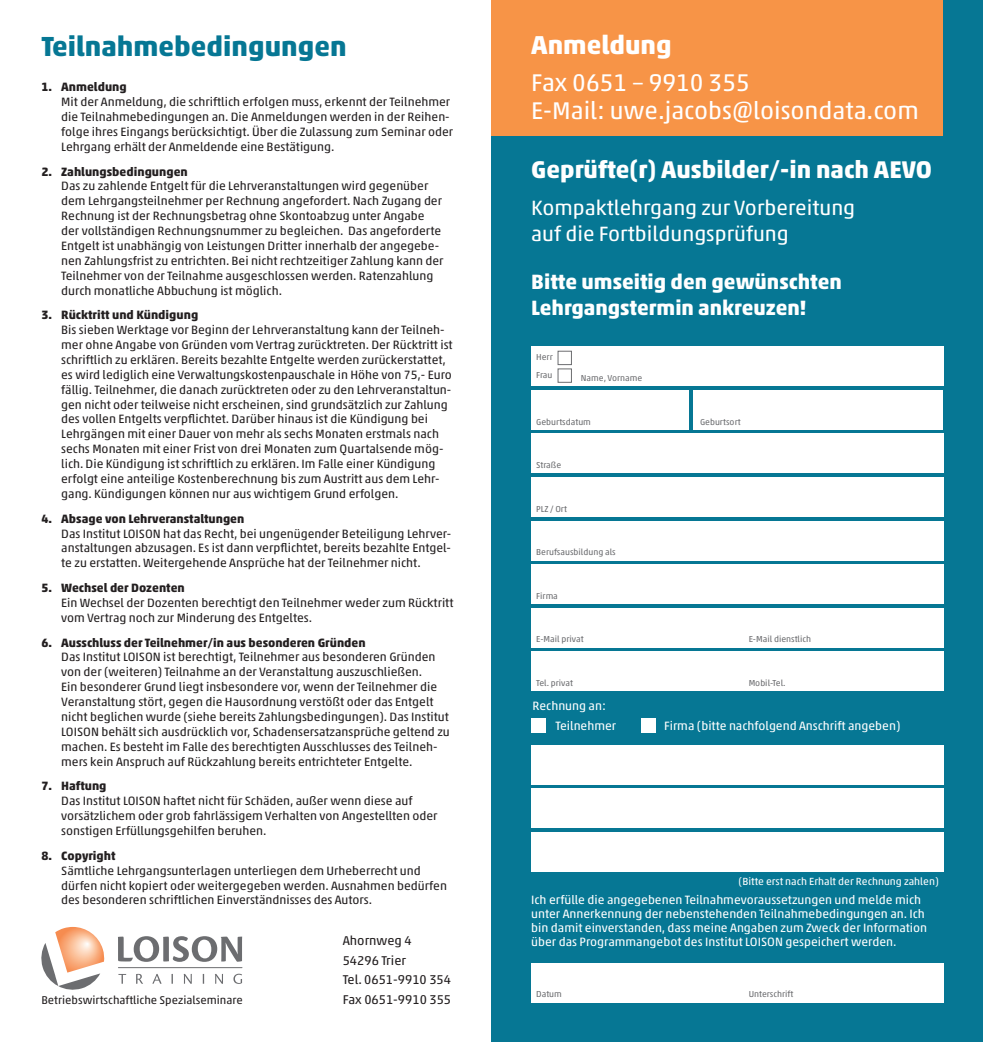
<style>
.page{position:relative;width:983px;height:1042px;background:#fff}
.page>*{position:absolute;margin:0;border:0;box-sizing:border-box;transform-origin:0 0}
.t1{font:700 28px "Akko Pro";color:#067794}
.t2{font:700 26.25px "Akko Pro";color:#fff}
.t3{font:24.5px/28px "Akko Pro";color:#fff}
.t4{font:700 24.5px "Akko Pro";color:#fff}
.t5{font:21px/26.2px "Akko Pro";color:#fff}
.t6{font:700 21px/26.2px "Akko Pro";color:#fff}
.t7{font:12.95px/19.6px "Akko Pro";color:#231f20}
.t8{font:12.25px/14.9px "Akko Pro";color:#231f20}
.t9{font:12.25px/14px "Akko Pro";color:#fff}
.t10{font:700 12.25px "Akko Pro";color:#231f20}
.t11{font:11.55px "Akko Pro";color:#231f20}
.t12{font:10.5px "Akko Pro";color:#fff}
.t13{font:8.75px "Akko Pro";color:#6c6d70}
</style>
<div class="page">
<div style="left:491px;top:0;width:491px;height:1042px;background:#067794"></div>
<div style="left:491px;top:0;width:452px;height:136px;background:#f79447"></div>
<div style="left:531px;top:346px;width:412px;height:40px;background:#fff"></div>
<div style="left:693px;top:390px;width:250px;height:40px;background:#fff"></div>
<div style="left:531px;top:390px;width:157px;height:40px;background:#fff"></div>
<div style="left:531px;top:434px;width:412px;height:39px;background:#fff"></div>
<div style="left:531px;top:477px;width:412px;height:40px;background:#fff"></div>
<div style="left:531px;top:521px;width:412px;height:39px;background:#fff"></div>
<div style="left:531px;top:564px;width:412px;height:40px;background:#fff"></div>
<div style="left:531px;top:608px;width:412px;height:39px;background:#fff"></div>
<div style="left:531px;top:651px;width:412px;height:40px;background:#fff"></div>
<div style="left:531px;top:745px;width:412px;height:40px;background:#fff"></div>
<div style="left:531px;top:717px;width:15px;height:15px;background:#fff"></div>
<div style="left:640px;top:717px;width:15px;height:15px;background:#fff"></div>
<div style="left:531px;top:788px;width:412px;height:40px;background:#fff"></div>
<div style="left:531px;top:832px;width:412px;height:40px;background:#fff"></div>
<div style="left:531px;top:963px;width:412px;height:39px;background:#fff"></div>
<div style="left:557px;top:351px;width:14px;height:14px;background:#fff;border:1px solid #6c6d70"></div>
<svg style="left:557px;top:368px;width:14px;height:15px"></svg>
<hr style="left:118px;top:967px;width:124px;height:1px;background:#6c6d70">
<svg style="left:118px;top:974px;width:8px;height:10px"></svg>
<svg style="left:136px;top:974px;width:7px;height:10px"></svg>
<svg style="left:152px;top:974px;width:9px;height:10px"></svg>
<svg style="left:171px;top:974px;width:2px;height:10px"></svg>
<svg style="left:183px;top:974px;width:9px;height:10px"></svg>
<svg style="left:215px;top:974px;width:8px;height:10px"></svg>
<svg style="left:233px;top:973px;width:9px;height:11px"></svg>
<svg style="left:118px;top:936px;width:124px;height:26px"></svg>
<svg style="left:41px;top:927px;width:63px;height:62px"></svg>
<h1 class="t1" style="left:41px;top:29px;width:306px">Teilnahmebedingungen</h1>
<p class="t10" style="left:41px;top:79px;width:87px">1. Anmeldung</p>
<p class="t8" style="left:61px;top:94px;width:393px">Mit der Anmeldung, die schriftlich erfolgen muss, erkennt der Teilnehmer die Teilnahmebedingungen an. Die Anmeldungen werden in der Reihen&shy;folge ihres Eingangs berücksichtigt. Über die Zulassung zum Seminar oder Lehrgang erhält der Anmeldende eine Bestätigung.</p>
<p class="t10" style="left:41px;top:164px;width:148px">2. Zahlungsbedingungen</p>
<p class="t8" style="left:61px;top:179px;width:384px">Das zu zahlende Entgelt für die Lehrveranstaltungen wird gegenüber dem Lehrgangsteilnehmer per Rechnung angefordert. Nach Zugang der Rechnung ist der Rechnungsbetrag ohne Skontoabzug unter Angabe der vollständigen Rechnungsnummer zu begleichen. Das angeforderte Entgelt ist unabhängig von Leistungen Dritter innerhalb der angegebe&shy;nen Zahlungsfrist zu entrichten. Bei nicht rechtzeitiger Zahlung kann der Teilnehmer von der Teilnahme ausgeschlossen werden. Ratenzahlung durch monatliche Abbuchung ist möglich.</p>
<p class="t10" style="left:41px;top:307px;width:158px">3. Rücktritt und Kündigung</p>
<p class="t8" style="left:61px;top:322px;width:393px">Bis sieben Werktage vor Beginn der Lehrveranstaltung kann der Teilneh&shy;mer ohne Angabe von Gründen vom Vertrag zurücktreten. Der Rücktritt ist schriftlich zu erklären. Bereits bezahlte Entgelte werden zurückerstattet, es wird lediglich eine Verwaltungskostenpauschale in Höhe von 75,- Euro fällig. Teilnehmer, die danach zurücktreten oder zu den Lehrveranstaltun&shy;gen nicht oder teilweise nicht erscheinen, sind grundsätzlich zur Zahlung des vollen Entgelts verpflichtet. Darüber hinaus ist die Kündigung bei Lehrgängen mit einer Dauer von mehr als sechs Monaten erstmals nach sechs Monaten mit einer Frist von drei Monaten zum Quartalsende mög&shy;lich. Die Kündigung ist schriftlich zu erklären. Im Falle einer Kündigung erfolgt eine anteilige Kostenberechnung bis zum Austritt aus dem Lehr&shy;gang. Kündigungen können nur aus wichtigem Grund erfolgen.</p>
<p class="t10" style="left:41px;top:511px;width:204px">4. Absage von Lehrveranstaltungen</p>
<p class="t8" style="left:61px;top:526px;width:391px;text-align:justify">Das Institut LOISON hat das Recht, bei ungenügender Beteiligung Lehrver&shy;anstaltungen abzusagen. Es ist dann verpflichtet, bereits bezahlte Entgel&shy;te zu erstatten. Weitergehende Ansprüche hat der Teilnehmer nicht.</p>
<p class="t10" style="left:41px;top:580px;width:145px">5. Wechsel der Dozenten</p>
<p class="t8" style="left:61px;top:595px;width:393px">Ein Wechsel der Dozenten berechtigt den Teilnehmer weder zum Rücktritt vom Vertrag noch zur Minderung des Entgeltes.</p>
<p class="t10" style="left:41px;top:635px;width:325px">6. Ausschluss der Teilnehmer/in aus besonderen Gründen</p>
<p class="t8" style="left:61px;top:650px;width:390px">Das Institut LOISON ist berechtigt, Teilnehmer aus besonderen Gründen von der (weiteren) Teilnahme an der Veranstaltung auszuschließen.<br>Ein besonderer Grund liegt insbesondere vor, wenn der Teilnehmer die Veranstaltung stört, gegen die Hausordnung verstößt oder das Entgelt nicht beglichen wurde (siehe bereits Zahlungsbedingungen). Das Institut LOISON behält sich ausdrücklich vor, Schadensersatzansprüche geltend zu machen. Es besteht im Falle des berechtigten Ausschlusses des Teilneh&shy;mers kein Anspruch auf Rückzahlung bereits entrichteter Entgelte.</p>
<p class="t10" style="left:41px;top:778px;width:67px">7. Haftung</p>
<p class="t8" style="left:61px;top:793px;width:378px">Das Institut LOISON haftet nicht für Schäden, außer wenn diese auf vorsätzlichem oder grob fahrlässigem Verhalten von Angestellten oder sonstigen Erfüllungsgehilfen beruhen.</p>
<p class="t10" style="left:41px;top:848px;width:76px">8. Copyright</p>
<p class="t8" style="left:61px;top:863px;width:387px">Sämtliche Lehrgangsunterlagen unterliegen dem Urheberrecht und dürfen nicht kopiert oder weitergegeben werden. Ausnahmen bedürfen des besonderen schriftlichen Einverständnisses des Autors.</p>
<p class="t11" style="left:41px;top:992px;width:203px">Betriebswirtschaftliche Spezialseminare</p>
<p class="t7" style="left:342px;top:930px;width:110px">Ahornweg 4<br>54296 Trier<br>Tel. 0651-9910 354<br>Fax 0651-9910 355</p>
<h2 class="t2" style="left:531px;top:29px;width:142px">Anmeldung</h2>
<h3 class="t3" style="left:531px;top:68px;width:389px">Fax 0651 – 9910 355<br>E-Mail: uwe.jacobs@loisondata.com</h3>
<h3 class="t4" style="left:531px;top:155px;width:402px">Geprüfte(r) Ausbilder/-in nach AEVO</h3>
<h3 class="t5" style="left:531px;top:194px;width:325px">Kompaktlehrgang zur Vorbereitung auf die Fortbildungsprüfung</h3>
<h3 class="t6" style="left:531px;top:268px;width:312px">Bitte umseitig den gewünschten<br>Lehrgangstermin ankreuzen!</h3>
<p class="t13" style="left:536px;top:352px;width:18px">Herr</p>
<p class="t13" style="left:536px;top:370px;width:18px">Frau</p>
<p class="t13" style="left:580px;top:373px;width:63px">Name, Vorname</p>
<p class="t13" style="left:536px;top:416px;width:56px">Geburtsdatum</p>
<p class="t13" style="left:536px;top:460px;width:27px">Straße</p>
<p class="t13" style="left:536px;top:503px;width:32px">PLZ / Ort</p>
<p class="t13" style="left:536px;top:547px;width:81px">Berufsausbildung als</p>
<p class="t13" style="left:536px;top:590px;width:23px">Firma</p>
<p class="t13" style="left:536px;top:634px;width:49px">E-Mail privat</p>
<p class="t13" style="left:748px;top:634px;width:64px">E-Mail dienstlich</p>
<p class="t13" style="left:536px;top:677px;width:38px">Tel. privat</p>
<p class="t13" style="left:748px;top:677px;width:38px">Mobil-Tel.</p>
<p class="t13" style="left:699px;top:416px;width:42px">Geburtsort</p>
<p class="t9" style="left:555px;top:696px;width:62px;line-height:19.8px;text-indent:-23px">Rechnung an:<br>Teilnehmer</p>
<p class="t9" style="left:663px;top:718px;width:238px">Firma (bitte nachfolgend Anschrift angeben)</p>
<p class="t12" style="left:738px;top:875px;width:202px">(Bitte erst nach Erhalt der Rechnung zahlen)</p>
<p class="t9" style="left:531px;top:893px;width:397px">Ich erfülle die angegebenen Teilnahmevoraussetzungen und melde mich unter Annerkennung der nebenstehenden Teilnahmebedingungen an. Ich bin damit einverstanden, dass meine Angaben zum Zweck der Information über das Programmangebot des Institut LOISON gespeichert werden.</p>
<p class="t13" style="left:536px;top:989px;width:27px">Datum</p>
<p class="t13" style="left:748px;top:989px;width:46px">Unterschrift</p>
</div>
